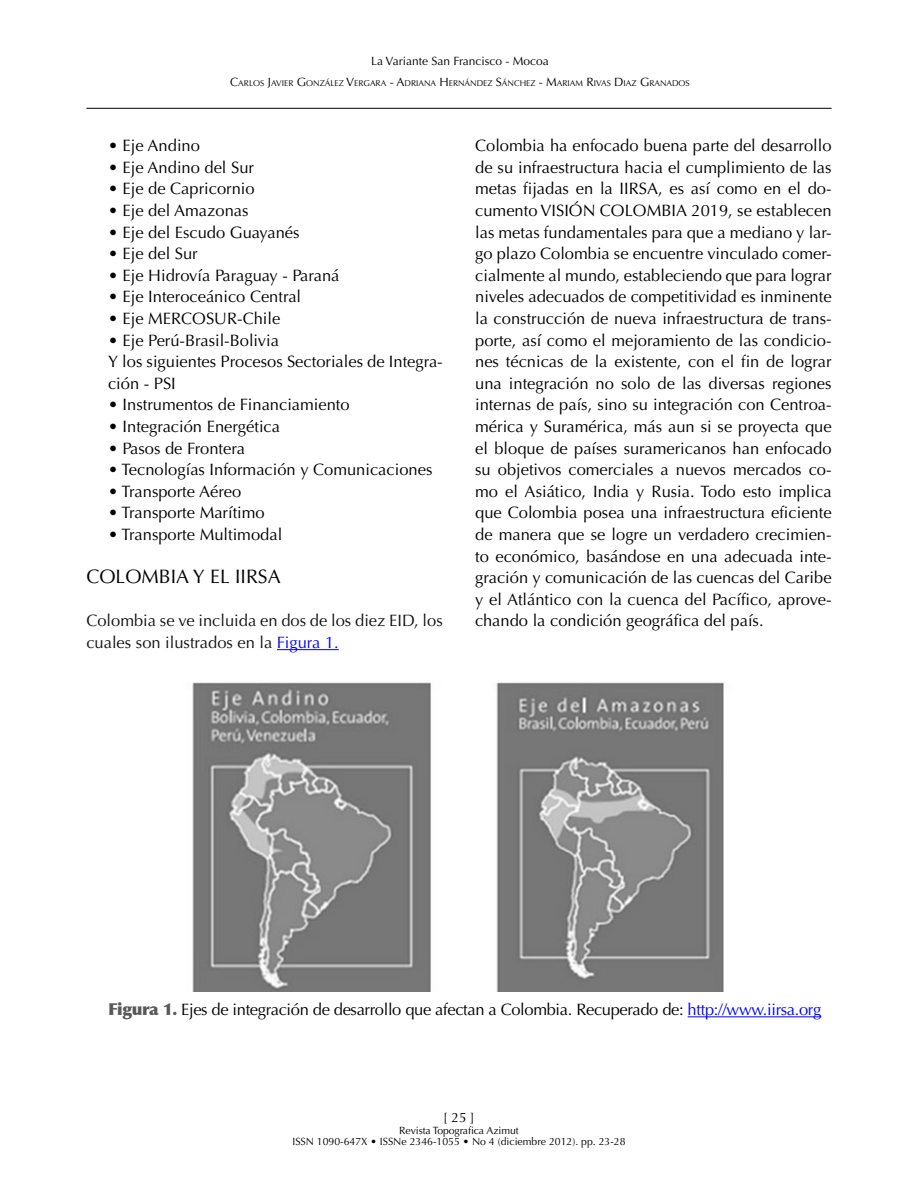
<style>
.page{position:relative;width:918px;height:1188px;background:#fff}
.page>*{position:absolute;margin:0;border:0;box-sizing:border-box;transform-origin:0 0}
.t1{font:19.5px "Optima LT Std";color:#000}
.t2{font:16.5px/21.6px "Optima LT Std";color:#000}
.t3{font:16.5px "Optima LT Std";letter-spacing:-.02em;color:#000}
.t4{font:16.5px/21.6px "Optima LT Std";color:#111}
.t5{font:13.5px "Optima LT Std";color:#000}
.t6{font:12px "Optima LT Std";color:#000}
.t7{font:10.5px/10.8px "Optima LT Std";color:#000;text-align:center}
.t8{font:8.4px "Optima LT Std";color:#000}
.s1{font-size:12px}
.s2{color:#00f}
.s3{font-weight:900;color:#58595b}
</style>
<div class="page">
<hr style="left:86px;top:108px;width:746px;height:1px;background:#000">
<hr style="left:277px;top:649px;width:62px;height:1px;background:#00f">
<hr style="left:688px;top:1016px;width:133px;height:1px;background:#00f">
<img style="left:192px;top:682px;width:532px;height:310px">
<p class="t6" style="left:371px;top:54px;width:179px">La Variante San Francisco - Mocoa</p>
<p class="t8" style="left:230px;top:79px;width:461px"><span class="s1">C</span>ARLOS <span class="s1">J</span>AVIER <span class="s1">G</span>ONZÁLEZ <span class="s1">V</span>ERGARA <span class="s1">- A</span>DRIANA <span class="s1">H</span>ERNÁNDEZ <span class="s1">S</span>ÁNCH EZ <span class="s1">- M</span>ARIAM <span class="s1">R</span>IVAS <span class="s1">D</span> IAZ <span class="s1">G</span>RANADOS</p>
<p class="t2" style="left:108px;top:135px;width:93px">• Eje Andino</p>
<p class="t2" style="left:108px;top:157px;width:148px">• Eje Andino del Sur</p>
<p class="t2" style="left:108px;top:178px;width:148px">• Eje de Capricornio</p>
<p class="t2" style="left:108px;top:200px;width:142px">• Eje del Amazonas</p>
<p class="t2" style="left:108px;top:221px;width:193px">• Eje del Escudo Guayanés</p>
<p class="t2" style="left:108px;top:243px;width:91px">• Eje del Sur</p>
<p class="t2" style="left:108px;top:265px;width:233px">• Eje Hidrovía Paraguay - Paraná</p>
<p class="t2" style="left:108px;top:286px;width:195px">• Eje Interoceánico Central</p>
<p class="t2" style="left:108px;top:308px;width:174px">• Eje MERCOSUR-Chile</p>
<p class="t2" style="left:108px;top:329px;width:336px">• Eje Perú-Brasil-Bolivia<br>Y los siguientes Procesos Sectoriales de Integra&shy;ción - PSI</p>
<p class="t2" style="left:108px;top:394px;width:243px">• Instrumentos de Financiamiento</p>
<p class="t2" style="left:108px;top:416px;width:174px">• Integración Energética</p>
<p class="t2" style="left:108px;top:437px;width:138px">• Pasos de Frontera</p>
<p class="t2" style="left:108px;top:459px;width:326px">• Tecnologías Información y Comunicaciones</p>
<p class="t2" style="left:108px;top:481px;width:135px">• Transporte Aéreo</p>
<p class="t2" style="left:108px;top:502px;width:158px">• Transporte Marítimo</p>
<p class="t2" style="left:108px;top:524px;width:176px">• Transporte Multimodal</p>
<p class="t1" style="left:86px;top:565px;width:196px">COLOMBIA Y EL IIRSA</p>
<p class="t4" style="left:86px;top:610px;width:358px">Colombia se ve incluida en dos de los diez EID, los cuales son ilustrados en la <span class="s2">Figura 1.</span></p>
<p class="t2" style="left:475px;top:135px;width:358px;text-align:justify">Colombia ha enfocado buena parte del desarrollo de su infraestructura hacia el cumplimiento de las metas fijadas en la IIRSA, es así como en el do&shy;cumento VISIÓN COLOMBIA 2019, se establecen las metas fundamentales para que a mediano y lar&shy;go plazo Colombia se encuentre vinculado comer&shy;cialmente al mundo, estableciendo que para lograr niveles adecuados de competitividad es inminente la construcción de nueva infraestructura de trans&shy;porte, así como el mejoramiento de las condicio&shy;nes técnicas de la existente, con el fin de lograr una integración no solo de las diversas regiones internas de país, sino su integración con Centroa&shy;mérica y Suramérica, más aun si se proyecta que el bloque de países suramericanos han enfocado su objetivos comerciales a nuevos mercados co&shy;mo el Asiático, India y Rusia. Todo esto implica que Colombia posea una infraestructura eficiente de manera que se logre un verdadero crecimien&shy;to económico, basándose en una adecuada inte&shy;gración y comunicación de las cuencas del Caribe y el Atlántico con la cuenca del Pacífico, aprove&shy;chando la condición geográfica del país.</p>
<p class="t3" style="left:108px;top:1000px;width:715px"><span class="s3">Figura 1.</span> Ejes de integración de desarrollo que afectan a Colombia. Recuperado de: <span class="s2">http://www.iirsa.org</span></p>
<p class="t5" style="left:443px;top:1110px;width:33px">[ 25 ]</p>
<p class="t7" style="left:292px;top:1125px;width:335px">Revista Topografica Azimut<br>ISSN 1090-647X • ISSNe 2346-1055 • No 4 (diciembre 2012). pp. 23-28</p>
</div>
